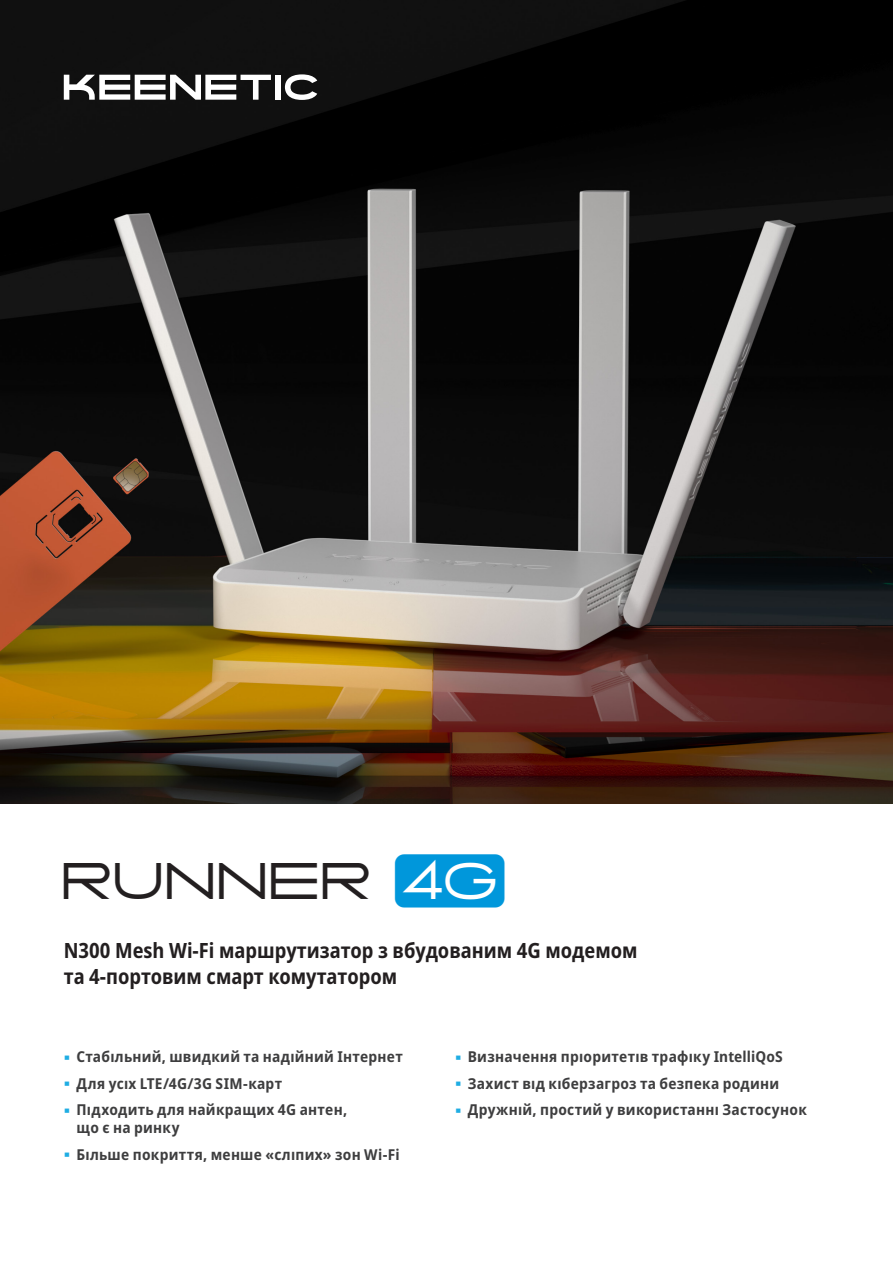
<style>
.page{position:relative;width:893px;height:1263px;background:#fff}
.page>*{position:absolute;margin:0;border:0;box-sizing:border-box;transform-origin:0 0}
.Model_Name{font:48px "KEENETICM";color:#231f20}
.Model_description{font:700 semi-condensed 21px/25.5px "Noto Sans";color:#231f20;scale:.95 1}
.t1{font:700 semi-condensed 15px/18px "Noto Sans";letter-spacing:.015em;color:#3e3e3f}
.s1{color:#0097db}
.s2{font-family:"Pragmatica TT";font-weight:400;font-stretch:normal;font-size:10.8px;color:#1fade3}
</style>
<div class="page">
<img style="left:0;top:0;width:893px;height:804px">
<div style="left:275px;top:75px;width:6px;height:25px;background:#fff"></div>
<svg style="left:64px;top:75px;width:207px;height:25px"></svg>
<svg style="left:285px;top:74px;width:32px;height:26px"></svg>
<p class="Model_Name" style="left:61px;top:850px;width:445px">RUNNER <span class="s1">Ó</span></p>
<p class="Model_description" style="left:64px;top:938px;width:605px">N300 Mesh Wi-Fi маршрутизатор з вбудованим 4G модемом та 4-портовим смарт комутатором</p>
<p class="t1" style="left:64px;top:1048px;width:341px"><span class="s2">Ӝ</span> Стабільний, швидкий та надійний Інтернет</p>
<p class="t1" style="left:64px;top:1074px;width:220px"><span class="s2">Ӝ</span> Для усіх LTE/4G/3G SIM-карт</p>
<p class="t1" style="left:77px;top:1101px;width:272px;text-indent:-13px"><span class="s2">Ӝ</span> Підходить для найкращих 4G антен, що є на ринку</p>
<p class="t1" style="left:64px;top:1145px;width:337px"><span class="s2">Ӝ</span> Більше покриття, менше «сліпих» зон Wi-Fi</p>
<p class="t1" style="left:455px;top:1048px;width:329px"><span class="s2">Ӝ</span> Визначення пріоритетів трафіку IntelliQoS</p>
<p class="t1" style="left:455px;top:1074px;width:326px"><span class="s2">Ӝ</span> Захист від кіберзагроз та безпека родини</p>
<p class="t1" style="left:455px;top:1101px;width:353px"><span class="s2">Ӝ</span> Дружній, простий у використанні Застосунок</p>
</div>
